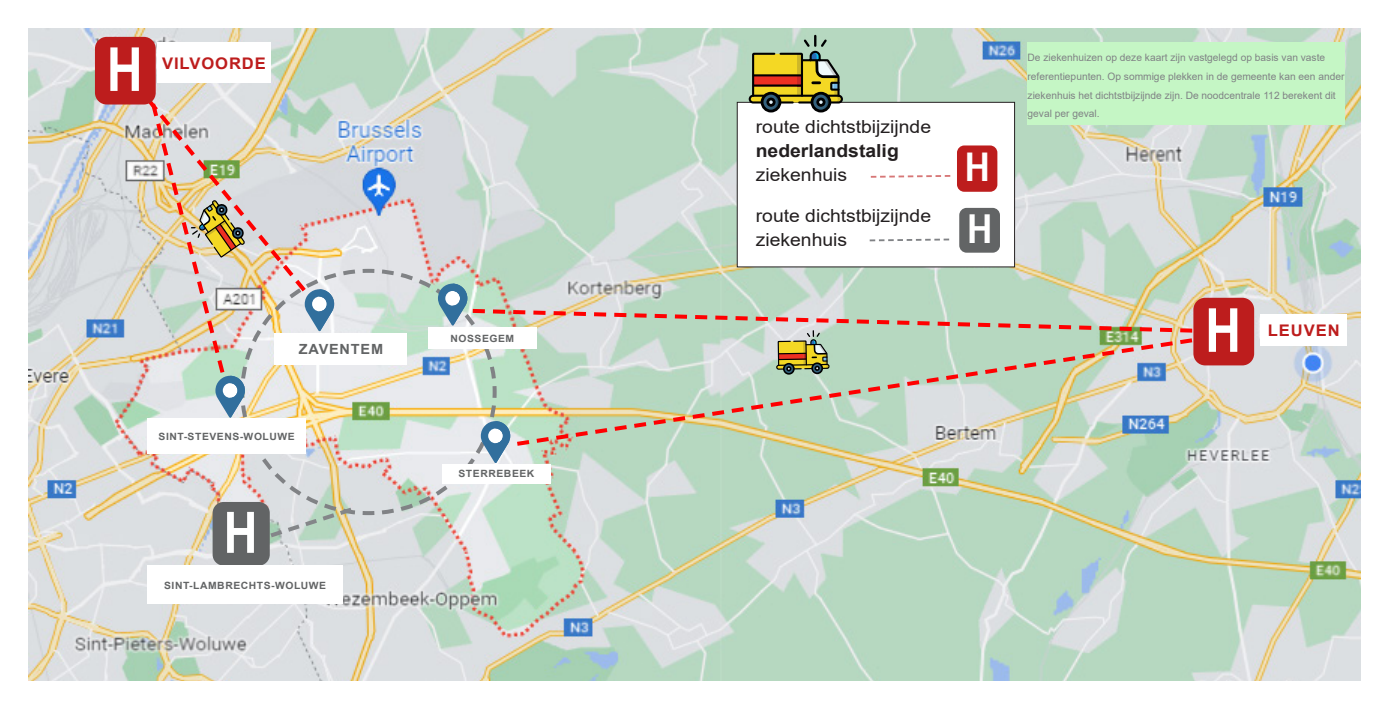
<style>
.page{position:relative;width:1389px;height:709px;background:#fff}
.page>*{position:absolute;margin:0;border:0;box-sizing:border-box;transform-origin:0 0}
.t1{font:700 60.8px "Arial Narrow";color:#fff}
.t2{font:700 57.2px "Arial Narrow";color:#fff}
.t3{font:700 39.8px "Arial Narrow";color:#fff;scale:1.08 1}
.t4{font:700 39.6px "Arial Narrow";color:#fff;scale:1.08 1}
.t5{font:18px/24px "Arial";color:#231f20;scale:1.08 1}
.t6{font:700 16px "Arial";letter-spacing:.055em;color:#bd1d1d;scale:1.04 1}
.t7{font:700 14px "Arial";letter-spacing:.055em;color:#626465;scale:1.04 1}
.t8{font:10.2px/18.8px "Arial";color:#808285}
.t9{font:700 10px "Arial";letter-spacing:.055em;color:#626465;scale:1.04 1}
.s1{font-weight:700}
</style>
<div class="page">
<img style="left:28px;top:28px;width:1333px;height:652px">
<svg style="left:363px;top:267px;width:136px;height:250px;background:#d5ded5"></svg>
<div style="left:213px;top:502px;width:57px;height:63px;background:#626465;border-radius:11px"></div>
<div style="left:95px;top:37px;width:61px;height:67px;background:#bd1d1d;border-radius:12px"></div>
<div style="left:1260px;top:315px;width:87px;height:31px;background:#fff"></div>
<div style="left:1028px;top:42px;width:317px;height:83px;background:#c5f6c5"></div>
<div style="left:737px;top:102px;width:278px;height:165px;background:#fff"></div>
<div style="left:737px;top:102px;width:278px;height:165px;border:1px solid #231f20"></div>
<svg style="left:869px;top:238px;width:81px;height:4px"></svg>
<div style="left:957px;top:145px;width:40px;height:47px;background:#bd1d1d;border-radius:7px"></div>
<div style="left:959px;top:208px;width:41px;height:45px;background:#626465;border-radius:7px"></div>
<svg style="left:870px;top:175px;width:81px;height:3px"></svg>
<svg style="left:748px;top:34px;width:95px;height:78px;background:#a7a36d"></svg>
<div style="left:761px;top:59px;width:32px;height:10px;background:#f4d824"></div>
<hr style="left:753px;top:74px;width:49px;height:2px;background:#000001">
<hr style="left:753px;top:84px;width:49px;height:3px;background:#000001">
<div style="left:147px;top:566px;width:196px;height:38px;background:#fff"></div>
<svg style="left:378px;top:397px;width:132px;height:120px;background:#d2dbd1"></svg>
<div style="left:157px;top:43px;width:114px;height:40px;background:#fff"></div>
<img style="left:143px;top:95px;width:220px;height:445px">
<div style="left:1193px;top:298px;width:61px;height:67px;background:#bd1d1d;border-radius:12px"></div>
<svg style="left:374px;top:267px;width:822px;height:116px;background:#c4d0bf"></svg>
<svg style="left:513px;top:336px;width:684px;height:112px;background:#c2d0bc"></svg>
<div style="left:275px;top:333px;width:132px;height:31px;background:#fff"></div>
<div style="left:428px;top:327px;width:109px;height:22px;background:#fff"></div>
<div style="left:442px;top:463px;width:109px;height:20px;background:#fff"></div>
<div style="left:147px;top:418px;width:159px;height:36px;background:#fff"></div>
<p class="t1" style="left:107px;top:23px;width:37px">H</p>
<p class="t6" style="left:162px;top:52px;width:101px">VILVOORDE</p>
<p class="t7" style="left:299px;top:339px;width:83px">ZAVENTEM</p>
<p class="t9" style="left:159px;top:429px;width:132px">SINT-STEVENS-WOLUWE</p>
<p class="t2" style="left:224px;top:489px;width:35px">H</p>
<p class="t9" style="left:164px;top:578px;width:157px">SINT-LAMBRECHTS-WOLUWE</p>
<p class="t9" style="left:450px;top:331px;width:63px">NOSSEGEM</p>
<p class="t9" style="left:458px;top:466px;width:75px">STERREBEEK</p>
<p class="t5" style="left:756px;top:114px;width:164px">route dichtstbijzijnde <span class="s1">nederlandstalig </span>ziekenhuis</p>
<p class="t5" style="left:756px;top:203px;width:164px">route dichtstbijzijnde ziekenhuis</p>
<p class="t4" style="left:965px;top:137px;width:25px">H</p>
<p class="t3" style="left:967px;top:199px;width:25px">H</p>
<p class="t8" style="left:1028px;top:48px;width:318px">De ziekenhuizen op deze kaart zijn vastgelegd op basis van vaste referentiepunten. Op sommige plekken in de gemeente kan een ander ziekenhuis het dichtstbijzijnde zijn. De noodcentrale 112 berekent dit geval per geval.</p>
<p class="t1" style="left:1205px;top:284px;width:37px">H</p>
<p class="t6" style="left:1268px;top:319px;width:71px">LEUVEN</p>
</div>
